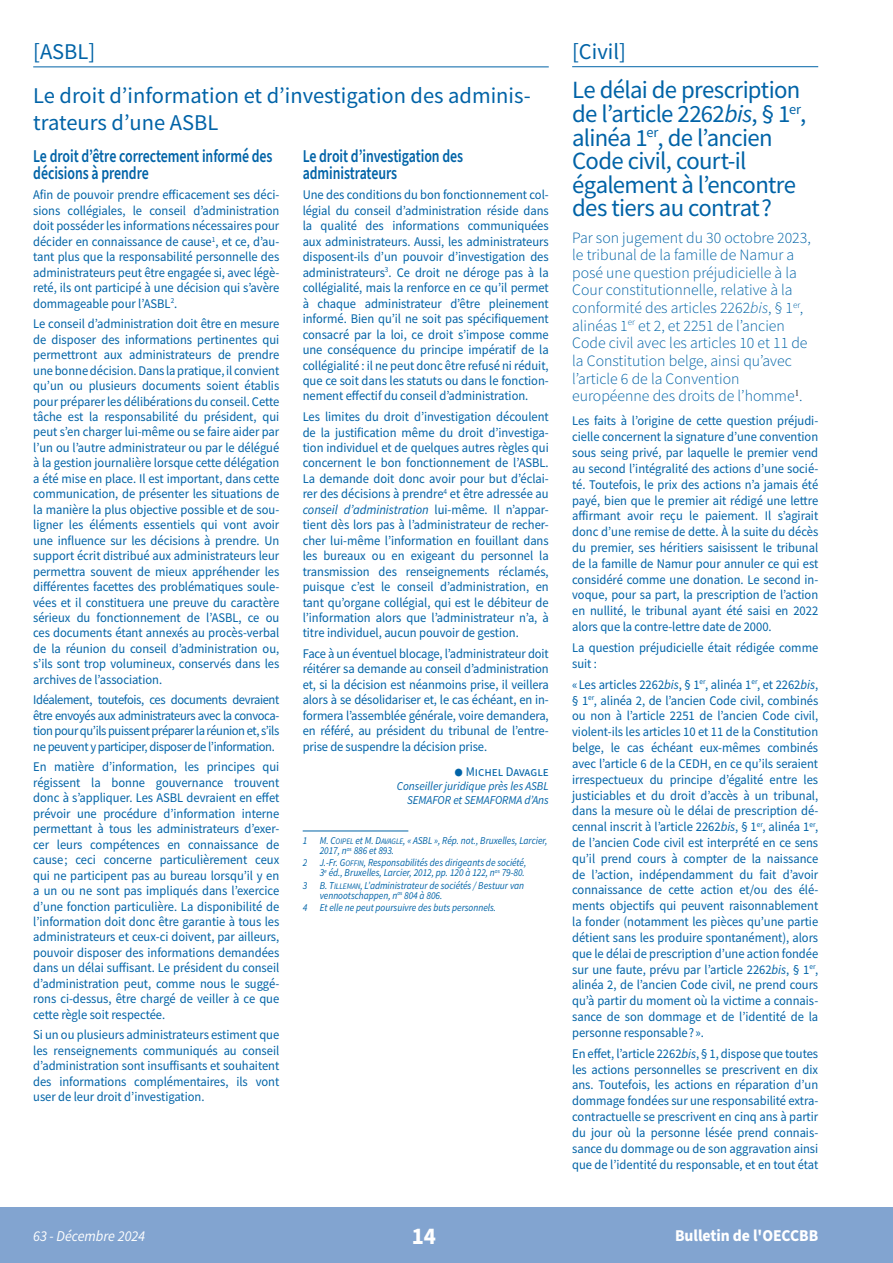
<style>
.page{position:relative;width:893px;height:1263px;background:#fff}
.page>*{position:absolute;margin:0;border:0;box-sizing:border-box;transform-origin:0 0}
.t1{font:24.75px/23.5px "Source Sans Pro";letter-spacing:-.025em;color:#0163a7}
.t2{font:700 24px "Source Sans Pro";color:#fff;scale:.95 1}
.t3{font:22.5px/44px "Source Sans Pro";color:#0163a7}
.t4{font:600 18px/16.5px "Source Sans Pro";letter-spacing:-.005em;color:#0163a7;scale:.77 1}
.t5{font:700 16.5px "Source Sans Pro";letter-spacing:-.005em;color:#fff;scale:.95 1}
.t6{font:300 15.75px/17.5px "Source Sans Pro";color:#0163a7}
.t7{font:italic 15px "Source Sans Pro";letter-spacing:-.005em;color:#fff;scale:.95 1}
.t8{font:13.2px/15.5px "Source Sans Pro";letter-spacing:-.005em;color:#0163a7;text-align:justify;scale:.95 1}
.t9{font:italic 12px/13.5px "Source Sans Pro";letter-spacing:-.005em;color:#0163a7;text-align:right;scale:.95 1}
.t10{font:italic 10.5px/10.1px "Source Sans Pro";letter-spacing:-.005em;color:#0163a7;scale:.9 1}
.s1{font-style:italic}
.s2{font-size:32.25px}
.s3{font-family:"Source Sans Pro It SC800";font-style:normal}
.s4{font-family:"Source Sans Pro It SC800";font-style:normal;font-size:8.4px}
</style>
<div class="page">
<div style="left:0;top:1206px;width:892px;height:56px;background:#82a4d0"></div>
<hr style="left:892px;top:1206px;width:1px;height:56px;background:#82a4d0">
<hr style="left:33px;top:67px;width:515px;height:1px;background:#0163a7">
<hr style="left:302px;top:830px;width:106px;height:1px;background:#0163a7">
<hr style="left:572px;top:66px;width:246px;height:1px;background:#0163a7">
<h3 class="t3" style="left:33px;top:30px;width:499px">[ASBL]<br>Le droit d’information et d’investigation des adminis-</h3>
<h3 class="t3" style="left:33px;top:101px;width:186px">trateurs d’une ASBL</h3>
<h3 class="t4" style="left:33px;top:149px;width:312px">Le droit d’être correctement informé des décisions à prendre</h3>
<p class="t8" style="left:33px;top:187px;width:260px">Afin de pouvoir prendre efficacement ses déci&shy;sions collégiales, le conseil d’administration doit posséder les informations nécessaires pour décider en connaissance de cause<sup>1</sup>, et ce, d’au&shy;tant plus que la responsabilité personnelle des administrateurs peut être engagée si, avec légè&shy;reté, ils ont participé à une décision qui s’avère dommageable pour l’ASBL<sup>2</sup>.</p>
<p class="t8" style="left:33px;top:316px;width:260px">Le conseil d’administration doit être en mesure de disposer des informations pertinentes qui permettront aux administrateurs de prendre une bonne décision. Dans la pratique, il convient qu’un ou plusieurs documents soient établis pour préparer les délibérations du conseil. Cette tâche est la responsabilité du président, qui peut s’en charger lui-même ou se faire aider par l’un ou l’autre administrateur ou par le délégué à la gestion journalière lorsque cette délégation a été mise en place. Il est important, dans cette communication, de présenter les situations de la manière la plus objective possible et de sou&shy;ligner les éléments essentiels qui vont avoir une influence sur les décisions à prendre. Un support écrit distribué aux administrateurs leur permettra souvent de mieux appréhender les différentes facettes des problématiques soule&shy;vées et il constituera une preuve du caractère sérieux du fonctionnement de l’ASBL, ce ou ces documents étant annexés au procès-verbal de la réunion du conseil d’administration ou, s’ils sont trop volumineux, conservés dans les archives de l’association.</p>
<p class="t8" style="left:33px;top:692px;width:260px">Idéalement, toutefois, ces documents devraient être envoyés aux administrateurs avec la convoca&shy;tion pour qu’ils puissent préparer la réunion et, s’ils ne peuvent y participer, disposer de l’information.</p>
<p class="t8" style="left:33px;top:759px;width:260px">En matière d’information, les principes qui régissent la bonne gouvernance trouvent donc à s’appliquer. Les ASBL devraient en effet prévoir une procédure d’information interne permettant à tous les administrateurs d’exer&shy;cer leurs compétences en connaissance de cause ; ceci concerne particulièrement ceux qui ne participent pas au bureau lorsqu’il y en a un ou ne sont pas impliqués dans l’exercice d’une fonction particulière. La disponibilité de l’information doit donc être garantie à tous les administrateurs et ceux-ci doivent, par ailleurs, pouvoir disposer des informations demandées dans un délai suffisant. Le président du conseil d’administration peut, comme nous le suggé&shy;rons ci-dessus, être chargé de veiller à ce que cette règle soit respectée.</p>
<p class="t8" style="left:33px;top:1026px;width:260px">Si un ou plusieurs administrateurs estiment que les renseignements communiqués au conseil d’administration sont insuffisants et souhaitent des informations complémentaires, ils vont user de leur droit d’investigation.</p>
<h3 class="t4" style="left:302px;top:149px;width:210px">Le droit d’investigation des administrateurs</h3>
<p class="t8" style="left:302px;top:187px;width:260px">Une des conditions du bon fonctionnement col&shy;légial du conseil d’administration réside dans la qualité des informations communiquées aux administrateurs. Aussi, les administrateurs disposent-ils d’un pouvoir d’investigation des administrateurs<sup>3</sup>. Ce droit ne déroge pas à la collégialité, mais la renforce en ce qu’il permet à chaque administrateur d’être pleinement informé. Bien qu’il ne soit pas spécifiquement consacré par la loi, ce droit s’impose comme une conséquence du principe impératif de la collégialité : il ne peut donc être refusé ni réduit, que ce soit dans les statuts ou dans le fonction&shy;nement effectif du conseil d’administration.</p>
<p class="t8" style="left:302px;top:409px;width:260px">Les limites du droit d’investigation découlent de la justification même du droit d’investiga&shy;tion individuel et de quelques autres règles qui concernent le bon fonctionnement de l’ASBL.<br>La demande doit donc avoir pour but d’éclai&shy;rer des décisions à prendre<sup>4</sup> et être adressée au <span class="s1">conseil d’administration</span> lui-même. Il n’appar&shy;tient dès lors pas à l’administrateur de recher&shy;cher lui-même l’information en fouillant dans les bureaux ou en exigeant du personnel la transmission des renseignements réclamés, puisque c’est le conseil d’administration, en tant qu’organe collégial, qui est le débiteur de l’information alors que l’administrateur n’a, à titre individuel, aucun pouvoir de gestion.</p>
<p class="t8" style="left:302px;top:645px;width:260px">Face à un éventuel blocage, l’administrateur doit réitérer sa demande au conseil d’administration et, si la décision est néanmoins prise, il veillera alors à se désolidariser et, le cas échéant, en in&shy;formera l’assemblée générale, voire demandera, en référé, au président du tribunal de l’entre&shy;prise de suspendre la décision prise.</p>
<p class="t8" style="left:453px;top:763px;width:102px"><span class="s2">•</span> Michel Davagle</p>
<p class="t9" style="left:396px;top:779px;width:161px">Conseiller juridique près les ASBL<br>SEMAFOR et SEMAFORMA d’Ans</p>
<p class="t10" style="left:319px;top:835px;width:255px;text-indent:-17px">1 M<span class="s3">. C</span><span class="s4">OIPEL</span> et M. <span class="s3">D</span><span class="s4">AVAGLE</span>, « ASBL », Rép. not., Bruxelles, Larcier,<br>2017, n<sup>os</sup> 886 et 893.</p>
<p class="t10" style="left:302px;top:857px;width:250px;text-align:right">2 J.-Fr. G<span class="s4">OFFIN</span>, Responsabilités des dirigeants de société,<br>3<sup>e</sup> éd., Bruxelles, Larcier, 2012, pp. 120 à 122, n<sup>os</sup> 79-80.</p>
<p class="t10" style="left:319px;top:879px;width:229px;text-indent:-17px">3 B. T<span class="s4">ILLEMAN</span>, L’administrateur de sociétés / Bestuur van vennootschappen, n<sup>os</sup> 804 à 806.</p>
<p class="t10" style="left:302px;top:902px;width:216px">4 Et elle ne peut poursuivre des buts personnels.</p>
<h3 class="t3" style="left:572px;top:30px;width:55px">[Civil]</h3>
<h1 class="t1" style="left:572px;top:78px;width:235px">Le délai de prescription de l’article 2262<span class="s1">bis</span>, § 1<sup>er</sup>, alinéa 1<sup>er</sup>, de l’ancien<br>Code civil, court-il également à l’encontre des tiers au contrat ?</h1>
<p class="t6" style="left:572px;top:228px;width:240px">Par son jugement du 30 octobre 2023, le tribunal de la famille de Namur a posé une question préjudicielle à la Cour constitutionnelle, relative à la conformité des articles 2262<span class="s1">bis</span>, § 1<sup>er</sup>, alinéas 1<sup>er</sup> et 2, et 2251 de l’ancien Code civil avec les articles 10 et 11 de la Constitution belge, ainsi qu’avec l’article 6 de la Convention européenne des droits de l’homme<sup>1</sup>.</p>
<p class="t8" style="left:572px;top:413px;width:260px">Les faits à l’origine de cette question préjudi&shy;cielle concernent la signature d’une convention sous seing privé, par laquelle le premier vend au second l’intégralité des actions d’une socié&shy;té. Toutefois, le prix des actions n’a jamais été payé, bien que le premier ait rédigé une lettre affirmant avoir reçu le paiement. Il s’agirait donc d’une remise de dette. À la suite du décès du premier, ses héritiers saisissent le tribunal de la famille de Namur pour annuler ce qui est considéré comme une donation. Le second in&shy;voque, pour sa part, la prescription de l’action en nullité, le tribunal ayant été saisi en 2022 alors que la contre-lettre date de 2000.</p>
<p class="t8" style="left:572px;top:639px;width:260px">La question préjudicielle était rédigée comme suit :</p>
<p class="t8" style="left:572px;top:676px;width:260px">« Les articles 2262<span class="s1">bis</span>, § 1<sup>er</sup>, alinéa 1<sup>er</sup>, et 2262<span class="s1">bis</span>, § 1<sup>er</sup>, alinéa 2, de l’ancien Code civil, combinés ou non à l’article 2251 de l’ancien Code civil, violent-ils les articles 10 et 11 de la Constitution belge, le cas échéant eux-mêmes combinés avec l’article 6 de la CEDH, en ce qu’ils seraient irrespectueux du principe d’égalité entre les justiciables et du droit d’accès à un tribunal, dans la mesure où le délai de prescription dé&shy;cennal inscrit à l’article 2262<span class="s1">bis</span>, § 1<sup>er</sup>, alinéa 1<sup>er</sup>, de l’ancien Code civil est interprété en ce sens qu’il prend cours à compter de la naissance de l’action, indépendamment du fait d’avoir connaissance de cette action et/ou des élé&shy;ments objectifs qui peuvent raisonnablement la fonder (notamment les pièces qu’une partie détient sans les produire spontanément), alors que le délai de prescription d’une action fondée sur une faute, prévu par l’article 2262<span class="s1">bis</span>, § 1<sup>er</sup>, alinéa 2, de l’ancien Code civil, ne prend cours qu’à partir du moment où la victime a connais&shy;sance de son dommage et de l’identité de la personne responsable ? ».</p>
<p class="t8" style="left:572px;top:1045px;width:260px">En effet, l’article 2262<span class="s1">bis</span>, § 1, dispose que toutes les actions personnelles se prescrivent en dix ans. Toutefois, les actions en réparation d’un dommage fondées sur une responsabilité extra&shy;contractuelle se prescrivent en cinq ans à partir du jour où la personne lésée prend connais&shy;sance du dommage ou de son aggravation ainsi que de l’identité du responsable, et en tout état</p>
<p class="t7" style="left:33px;top:1226px;width:119px">63 - Décembre 2024</p>
<h2 class="t2" style="left:411px;top:1219px;width:27px">14</h2>
<p class="t5" style="left:675px;top:1224px;width:152px">Bulletin de l'OECCBB</p>
</div>
